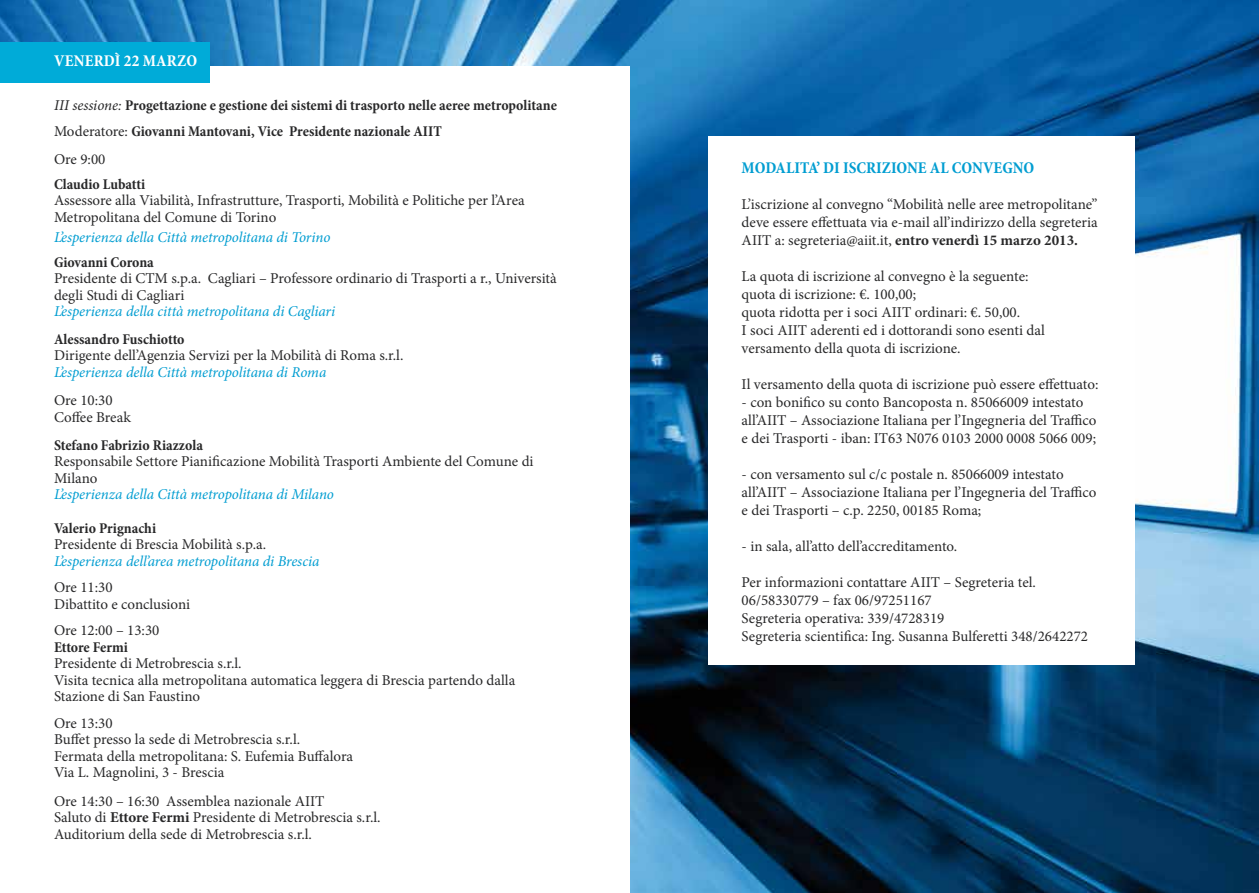
<style>
.page{position:relative;width:1259px;height:893px;background:#fff}
.page>*{position:absolute;margin:0;border:0;box-sizing:border-box;transform-origin:0 0}
.t1{font:700 condensed 16.5px "Minion Pro";color:#009dd1}
.t2{font:700 condensed 16.5px "Minion Pro";letter-spacing:.01em;color:#fff}
.t3{font:15px/18px "Minion Pro";color:#282829}
.t4{font:700 condensed 15px "Minion Pro";color:#282829}
.t5{font:italic 15px "Minion Pro";letter-spacing:-.005em;color:#009dd1}
.s1{font-weight:400;font-style:italic;font-stretch:normal}
.s2{font-weight:400;font-stretch:normal}
.s3{font-weight:700}
</style>
<div class="page">
<img style="left:0;top:0;width:1259px;height:893px">
<div style="left:0;top:67px;width:629px;height:826px;background:#fff"></div>
<div style="left:0;top:42px;width:209px;height:41px;background:#00abd8"></div>
<div style="left:708px;top:136px;width:427px;height:529px;background:#fff"></div>
<p class="t2" style="left:54px;top:49px;width:102px">venerdì 22 mar</p>
<p class="t2" style="left:177px;top:49px;width:22px">zo</p>
<p class="t4" style="left:54px;top:95px;width:504px"><span class="s1">III sessione:</span> Progettazione e gestione dei sistemi di trasporto nelle aeree metropolitane</p>
<p class="t4" style="left:54px;top:121px;width:389px"><span class="s2">Moderatore:</span> Giovanni Mantovani, Vice Presidente nazionale AIIT</p>
<p class="t3" style="left:54px;top:151px;width:53px">Ore 9:00</p>
<p class="t4" style="left:54px;top:174px;width:93px">Claudio Lubatti</p>
<p class="t3" style="left:54px;top:192px;width:472px;line-height:16.5px">Assessore alla Viabilità, Infrastrutture, Trasporti, Mobilità e Politiche per l’Area<br>Metropolitana del Comune di Torino</p>
<p class="t5" style="left:54px;top:227px;width:278px">L’esperienza della Città metropolitana di Torino</p>
<p class="t4" style="left:54px;top:252px;width:101px">Giovanni Corona</p>
<p class="t3" style="left:54px;top:270px;width:504px;line-height:16.5px">Presidente di CTM s.p.a. Cagliari – Professore ordinario di Trasporti a r., Università degli Studi di Cagliari</p>
<p class="t5" style="left:54px;top:301px;width:283px">L’esperienza della città metropolitana di Cagliari</p>
<p class="t4" style="left:54px;top:329px;width:132px">Alessandro Fuschiotto</p>
<p class="t3" style="left:54px;top:346px;width:351px">Dirigente dell’Agenzia Servizi per la Mobilità di Roma s.r.l.</p>
<p class="t5" style="left:54px;top:362px;width:274px">L’esperienza della Città metropolitana di Roma</p>
<p class="t3" style="left:54px;top:392px;width:78px;line-height:16.5px">Ore 10:30<br>Coffee Break</p>
<p class="t4" style="left:54px;top:435px;width:150px">Stefano Fabrizio Riazzola</p>
<p class="t3" style="left:54px;top:453px;width:481px;line-height:16.5px">Responsabile Settore Pianificazione Mobilità Trasporti Ambiente del Comune di<br>Milano</p>
<p class="t5" style="left:54px;top:484px;width:281px">L’esperienza della Città metropolitana di Milano</p>
<p class="t4" style="left:54px;top:518px;width:104px">Valerio Prignachi</p>
<p class="t3" style="left:54px;top:535px;width:214px">Presidente di Brescia Mobilità s.p.a.</p>
<p class="t5" style="left:54px;top:551px;width:267px">L’esperienza dell’area metropolitana di Brescia</p>
<p class="t3" style="left:54px;top:579px;width:138px;line-height:16.5px">Ore 11:30<br>Dibattito e conclusioni</p>
<p class="t3" style="left:54px;top:621px;width:107px">Ore 12:00 – 13:30</p>
<p class="t4" style="left:54px;top:637px;width:75px">Ettore Fermi</p>
<p class="t3" style="left:54px;top:655px;width:463px;line-height:16.5px">Presidente di Metrobrescia s.r.l.<br>Visita tecnica alla metropolitana automatica leggera di Brescia partendo dalla<br>Stazione di San Faustino</p>
<p class="t3" style="left:54px;top:715px;width:301px;line-height:16.5px">Ore 13:30<br>Buffet presso la sede di Metrobrescia s.r.l.<br>Fermata della metropolitana: S. Eufemia Buffalora Via L. Magnolini, 3 - Brescia</p>
<p class="t3" style="left:54px;top:793px;width:328px;line-height:16.5px">Ore 14:30 – 16:30 Assemblea nazionale AIIT<br>Saluto di <span class="s3">Ettore Fermi</span> Presidente di Metrobrescia s.r.l.<br>Auditorium della sede di Metrobrescia s.r.l.</p>
<p class="t1" style="left:741px;top:157px;width:232px">MODALITA’ DI ISCRIZIONE AL CONV</p>
<p class="t1" style="left:993px;top:157px;width:31px">EGNO</p>
<p class="t3" style="left:741px;top:195px;width:358px;text-align:justify">L’iscrizione al convegno “Mobilità nelle aree metropolitane” deve essere effettuata via e-mail all’indirizzo della segreteria AIIT a: segreteria@aiit.it, <span class="s3">entro venerdì 15 marzo 2013.</span></p>
<p class="t3" style="left:741px;top:267px;width:305px">La quota di iscrizione al convegno è la seguente: quota di iscrizione: €. 100,00;<br>quota ridotta per i soci AIIT ordinari: €. 50,00.<br>I soci AIIT aderenti ed i dottorandi sono esenti dal versamento della quota di iscrizione.</p>
<p class="t3" style="left:741px;top:375px;width:358px">Il versamento della quota di iscrizione può essere effettuato:</p>
<p class="t3" style="left:741px;top:393px;width:356px">- con bonifico su conto Bancoposta n. 85066009 intestato all’AIIT – Associazione Italiana per l’Ingegneria del Traffico e dei Trasporti - iban: IT63 N076 0103 2000 0008 5066 009;</p>
<p class="t3" style="left:741px;top:465px;width:356px">- con versamento sul c/c postale n. 85066009 intestato all’AIIT – Associazione Italiana per l’Ingegneria del Traffico e dei Trasporti – c.p. 2250, 00185 Roma;</p>
<p class="t3" style="left:741px;top:537px;width:217px">- in sala, all’atto dell’accreditamento.</p>
<p class="t3" style="left:741px;top:573px;width:348px">Per informazioni contattare AIIT – Segreteria tel.<br>06/58330779 – fax 06/97251167<br>Segreteria operativa: 339/4728319<br>Segreteria scientifica: Ing. Susanna Bulferetti 348/2642272</p>
</div>
